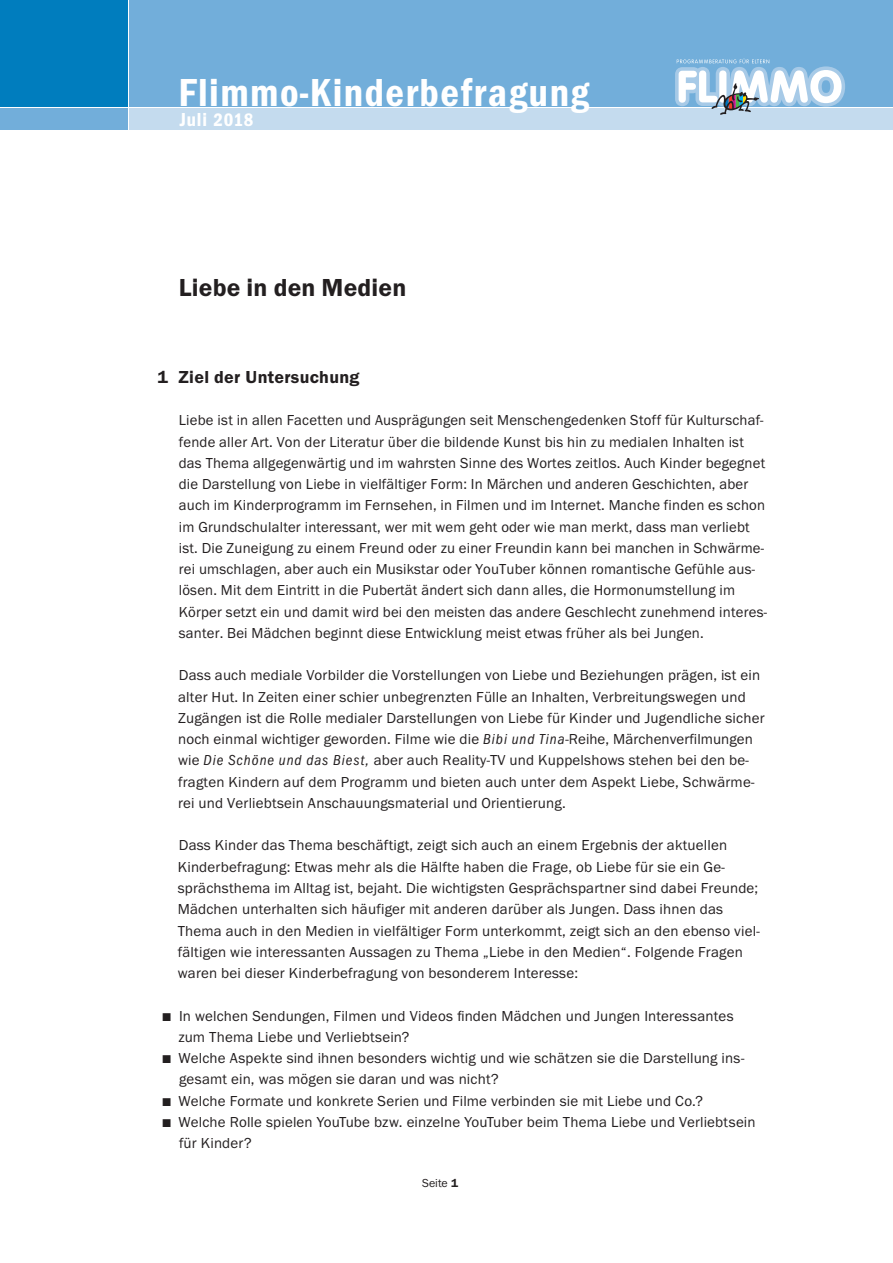
<style>
.page{position:relative;width:893px;height:1263px;background:#fff}
.page>*{position:absolute;margin:0;border:0;box-sizing:border-box;transform-origin:0 0}
.t1{font:600 condensed 40.5px "Franklin Gothic EF";letter-spacing:.035em;color:#fff}
.t2{font:600 25.5px "Franklin Gothic EF";letter-spacing:.005em;color:#231f20}
.t3{font:600 condensed 19.5px "Franklin Gothic EF";color:#fff}
.t4{font:600 18px "Franklin Gothic EF";letter-spacing:.015em;color:#231f20}
.t5{font:15px/21.3px "Franklin Gothic EF";letter-spacing:.015em;color:#231f20}
.t6{font:12px "Franklin Gothic EF";color:#231f20}
.s1{font-size:18.75px}
.s2{font-style:italic;font-stretch:condensed}
.s3{font-weight:600}
</style>
<div class="page">
<div style="left:130px;top:0;width:763px;height:106px;background:#72aeda"></div>
<div style="left:130px;top:108px;width:763px;height:22px;background:#c4dbee"></div>
<div style="left:0;top:0;width:128px;height:106px;background:#007dbe"></div>
<div style="left:0;top:108px;width:128px;height:22px;background:#72aeda"></div>
<div style="left:513px;top:105px;width:10px;height:6px;background:#72aeda;border-radius:50%"></div>
<div style="left:575px;top:105px;width:10px;height:6px;background:#72aeda;border-radius:50%"></div>
<svg style="left:675px;top:59px;width:170px;height:56px"></svg>
<h1 class="t1" style="left:179px;top:70px;width:412px">Flimmo-Kinderbefragung</h1>
<h3 class="t3" style="left:180px;top:108px;width:75px">Juli <span class="s1">2018</span></h3>
<h2 class="t2" style="left:179px;top:273px;width:229px">Liebe in den Medien</h2>
<p class="t4" style="left:157px;top:366px;width:204px">1 Ziel der Untersuchung</p>
<p class="t5" style="left:179px;top:410px;width:590px">Liebe ist in allen Facetten und Ausprägungen seit Menschengedenken Stoff für Kulturschaf&shy;fende aller Art. Von der Literatur über die bildende Kunst bis hin zu medialen Inhalten ist das Thema allgegenwärtig und im wahrsten Sinne des Wortes zeitlos. Auch Kinder begegnet die Darstellung von Liebe in vielfältiger Form: In Märchen und anderen Geschichten, aber auch im Kinderprogramm im Fernsehen, in Filmen und im Internet. Manche finden es schon im Grundschulalter interessant, wer mit wem geht oder wie man merkt, dass man verliebt ist. Die Zuneigung zu einem Freund oder zu einer Freundin kann bei manchen in Schwärme&shy;rei umschlagen, aber auch ein Musikstar oder YouTuber können romantische Gefühle aus&shy;lösen. Mit dem Eintritt in die Pubertät ändert sich dann alles, die Hormonumstellung im Körper setzt ein und damit wird bei den meisten das andere Geschlecht zunehmend interes&shy;santer. Bei Mädchen beginnt diese Entwicklung meist etwas früher als bei Jungen.</p>
<p class="t5" style="left:178px;top:665px;width:588px">Dass auch mediale Vorbilder die Vorstellungen von Liebe und Beziehungen prägen, ist ein alter Hut. In Zeiten einer schier unbegrenzten Fülle an Inhalten, Verbreitungswegen und Zugängen ist die Rolle medialer Darstellungen von Liebe für Kinder und Jugendliche sicher noch einmal wichtiger geworden. Filme wie die <span class="s2">Bibi und Tina</span>-Reihe, Märchenverfilmungen wie <span class="s2">Die Schöne und das Biest,</span> aber auch Reality-TV und Kuppelshows stehen bei den be&shy;fragten Kindern auf dem Programm und bieten auch unter dem Aspekt Liebe, Schwärme&shy;rei und Verliebtsein Anschauungsmaterial und Orientierung.</p>
<p class="t5" style="left:178px;top:835px;width:583px">Dass Kinder das Thema beschäftigt, zeigt sich auch an einem Ergebnis der aktuellen Kinderbefragung: Etwas mehr als die Hälfte haben die Frage, ob Liebe für sie ein Ge&shy;sprächsthema im Alltag ist, bejaht. Die wichtigsten Gesprächspartner sind dabei Freunde; Mädchen unterhalten sich häufiger mit anderen darüber als Jungen. Dass ihnen das Thema auch in den Medien in vielfältiger Form unterkommt, zeigt sich an den ebenso viel&shy;fältigen wie interessanten Aussagen zu Thema „Liebe in den Medien“. Folgende Fragen waren bei dieser Kinderbefragung von besonderem Interesse:</p>
<p class="t5" style="left:178px;top:1005px;width:557px;text-indent:-16px">■ In welchen Sendungen, Filmen und Videos finden Mädchen und Jungen Interessantes zum Thema Liebe und Verliebtsein?</p>
<p class="t5" style="left:179px;top:1048px;width:567px;text-indent:-17px">■ Welche Aspekte sind ihnen besonders wichtig und wie schätzen sie die Darstellung ins&shy;gesamt ein, was mögen sie daran und was nicht?</p>
<p class="t5" style="left:162px;top:1090px;width:542px">■ Welche Formate und konkrete Serien und Filme verbinden sie mit Liebe und Co.?</p>
<p class="t5" style="left:179px;top:1111px;width:578px;text-indent:-16px">■ Welche Rolle spielen YouTube bzw. einzelne YouTuber beim Thema Liebe und Verliebtsein für Kinder?</p>
<p class="t6" style="left:422px;top:1176px;width:37px">Seite <span class="s3">1</span></p>
</div>
